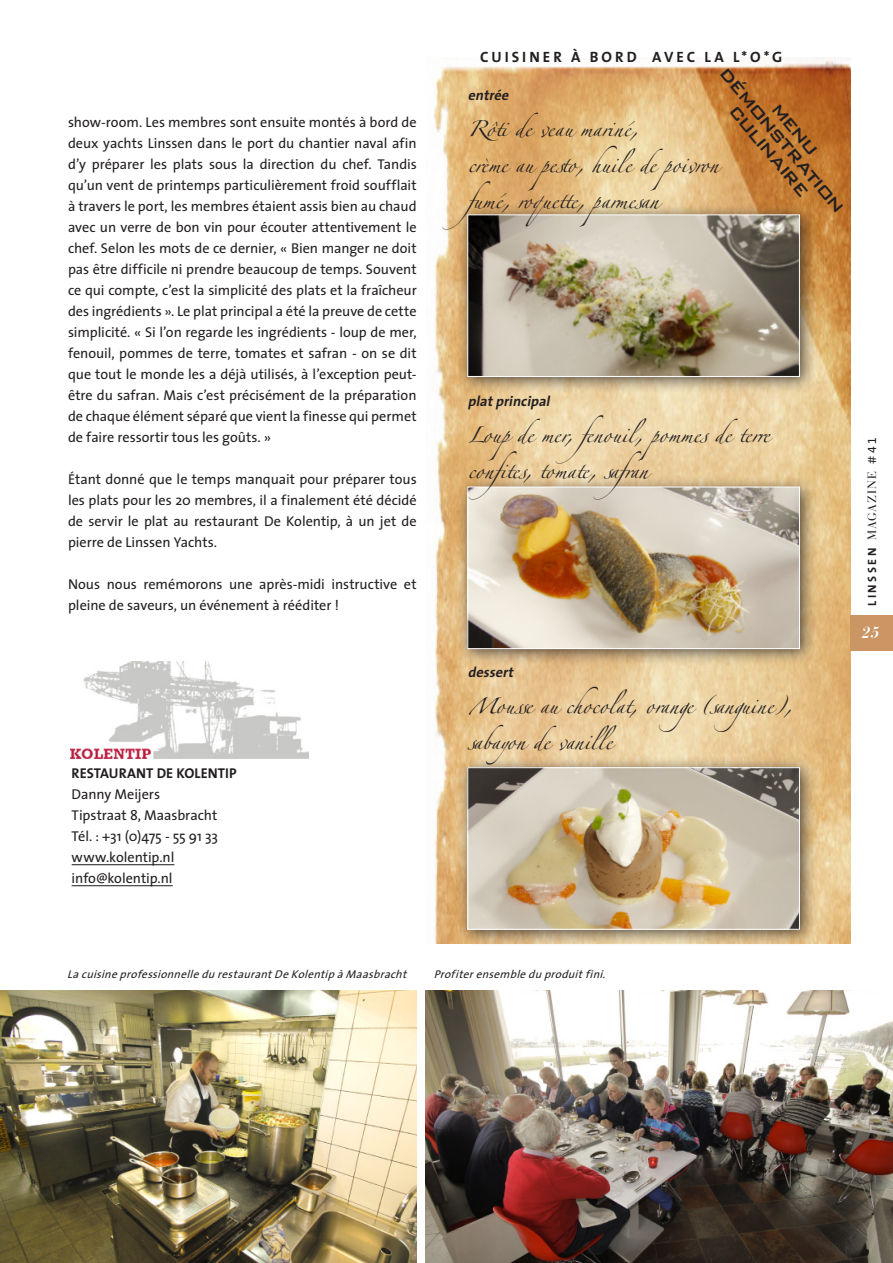
<style>
.page{position:relative;width:893px;height:1263px;background:#fff}
.page>*{position:absolute;margin:0;border:0;box-sizing:border-box;transform-origin:0 0}
.SP_plattetekst_subti{font:36px/36px "Linotype Zapfino One";color:#231f20}
.SP_plattetekst_subti-2{font:500 20.4px/17px "Bank Gothic BT";color:#231f20;text-align:center}
.t1{font:italic 700 16.05px "Bauer Bodoni";color:#fff}
.t2{font:700 15px "The Sans";letter-spacing:.205em;color:#231f20}
.SP_plattetekst{font:14.25px/21px "The Sans";letter-spacing:-.005em;color:#231f20;text-align:justify}
.SP_plattetekst_subti-3{font:italic 700 14.25px "The Sans";color:#231f20}
.SP_plattetekst-2{font:700 14.25px "The Sans";color:#231f20}
.t3{font:12px "Bauer Bodoni";letter-spacing:.085em;color:#231f20}
.t4{font:italic 11.25px "The Sans";color:#231f20}
.s1{font-family:"The Sans";font-weight:700}
.s2{font-family:"The Sans"}
.s3{font-family:"The Sans Expert"}
</style>
<div class="page">
<img style="left:433px;top:57px;width:417px;height:886px">
<img style="left:425px;top:991px;width:468px;height:272px">
<img style="left:0;top:991px;width:417px;height:272px">
<div style="left:456px;top:475px;width:361px;height:191px;background:#231f20;opacity:.75"></div>
<img style="left:469px;top:489px;width:329px;height:158px">
<div style="left:467px;top:487px;width:333px;height:162px;border:1px solid #fff"></div>
<div style="left:456px;top:756px;width:361px;height:191px;background:#231f20;opacity:.75"></div>
<img style="left:469px;top:769px;width:329px;height:159px">
<div style="left:467px;top:767px;width:333px;height:163px;border:1px solid #fff"></div>
<div style="left:456px;top:203px;width:361px;height:191px;background:#231f20;opacity:.75"></div>
<img style="left:469px;top:216px;width:329px;height:159px">
<div style="left:467px;top:214px;width:333px;height:163px;border:1px solid #fff"></div>
<img style="left:70px;top:661px;width:238px;height:98px">
<hr style="left:72px;top:864px;width:102px;height:1px;background:#231f20">
<hr style="left:72px;top:885px;width:101px;height:1px;background:#231f20">
<div style="left:850px;top:615px;width:43px;height:36px;background:#cb9564"></div>
<p class="SP_plattetekst" style="left:68px;top:111px;width:350px">show-room. Les membres sont ensuite montés à bord de deux yachts Linssen dans le port du chantier naval afin d’y préparer les plats sous la direction du chef. Tandis qu’un vent de printemps particulièrement froid soufflait à travers le port, les membres étaient assis bien au chaud avec un verre de bon vin pour écouter attentivement le chef. Selon les mots de ce dernier, « Bien manger ne doit pas être difficile ni prendre beaucoup de temps. Souvent ce qui compte, c’est la simplicité des plats et la fraîcheur des ingrédients ». Le plat principal a été la preuve de cette simplicité. « Si l’on regarde les ingrédients - loup de mer, fenouil, pommes de terre, tomates et safran - on se dit que tout le monde les a déjà utilisés, à l’exception peut&shy;être du safran. Mais c’est précisément de la préparation de chaque élément séparé que vient la finesse qui permet de faire ressortir tous les goûts. »</p>
<p class="SP_plattetekst" style="left:68px;top:468px;width:350px">Étant donné que le temps manquait pour préparer tous les plats pour les 20 membres, il a finalement été décidé de servir le plat au restaurant De Kolentip, à un jet de pierre de Linssen Yachts.</p>
<p class="SP_plattetekst" style="left:68px;top:573px;width:350px">Nous nous remémorons une après-midi instructive et pleine de saveurs, un événement à rééditer !</p>
<p class="SP_plattetekst-2" style="left:72px;top:761px;width:166px">RESTAURANT DE KOLENTIP</p>
<p class="SP_plattetekst" style="left:72px;top:783px;width:90px">Danny Meijers</p>
<p class="SP_plattetekst" style="left:72px;top:804px;width:147px">Tipstraat 8, Maasbracht</p>
<p class="SP_plattetekst" style="left:72px;top:825px;width:148px">Tél. : +31 (0)475 - 55 91 33</p>
<p class="SP_plattetekst" style="left:72px;top:846px;width:104px">www.kolentip.nl</p>
<p class="SP_plattetekst" style="left:72px;top:867px;width:103px">info@kolentip.nl</p>
<p class="t2" style="left:480px;top:44px;width:304px">CUISINER À BORD AVEC LA L*O*G</p>
<p class="SP_plattetekst_subti-2" style="left:729px;top:64px;width:186px;rotate:50deg">DÉMONSTRATION<br>CULINAIRE</p>
<p class="SP_plattetekst_subti-3" style="left:468px;top:83px;width:46px">entrée</p>
<p class="SP_plattetekst_subti" style="left:468px;top:106px;width:172px">Rôti de veau mariné,</p>
<p class="SP_plattetekst_subti" style="left:468px;top:142px;width:253px">crème au pesto, huile de poivron</p>
<p class="SP_plattetekst_subti-2" style="left:781px;top:100px;width:64px;rotate:50deg">MENU</p>
<p class="SP_plattetekst_subti" style="left:468px;top:178px;width:193px">fumé, roquette, parmesan</p>
<p class="SP_plattetekst_subti-3" style="left:468px;top:390px;width:87px">platprincipal</p>
<p class="SP_plattetekst_subti" style="left:468px;top:412px;width:304px">Loup de mer, fenouil, pommes de terre confites, tomate, safran</p>
<p class="SP_plattetekst_subti-3" style="left:468px;top:661px;width:51px">dessert</p>
<p class="SP_plattetekst_subti" style="left:468px;top:683px;width:326px">Mousse au chocolat, orange (sanguine), sabayon de vanille</p>
<p class="t3" style="left:865px;top:606px;width:170px;rotate:-90deg"><span class="s1">LINSSEN</span> MAGAZINE <span class="s2">#</span><span class="s3">41</span></p>
<p class="t1" style="left:862px;top:622px;width:19px">25</p>
<p class="t4" style="left:67px;top:967px;width:345px">LacuisineprofessionnelledurestaurantDeKolentipàMaasbracht</p>
<p class="t4" style="left:434px;top:967px;width:177px">Profiterensembleduproduitfini.</p>
</div>
